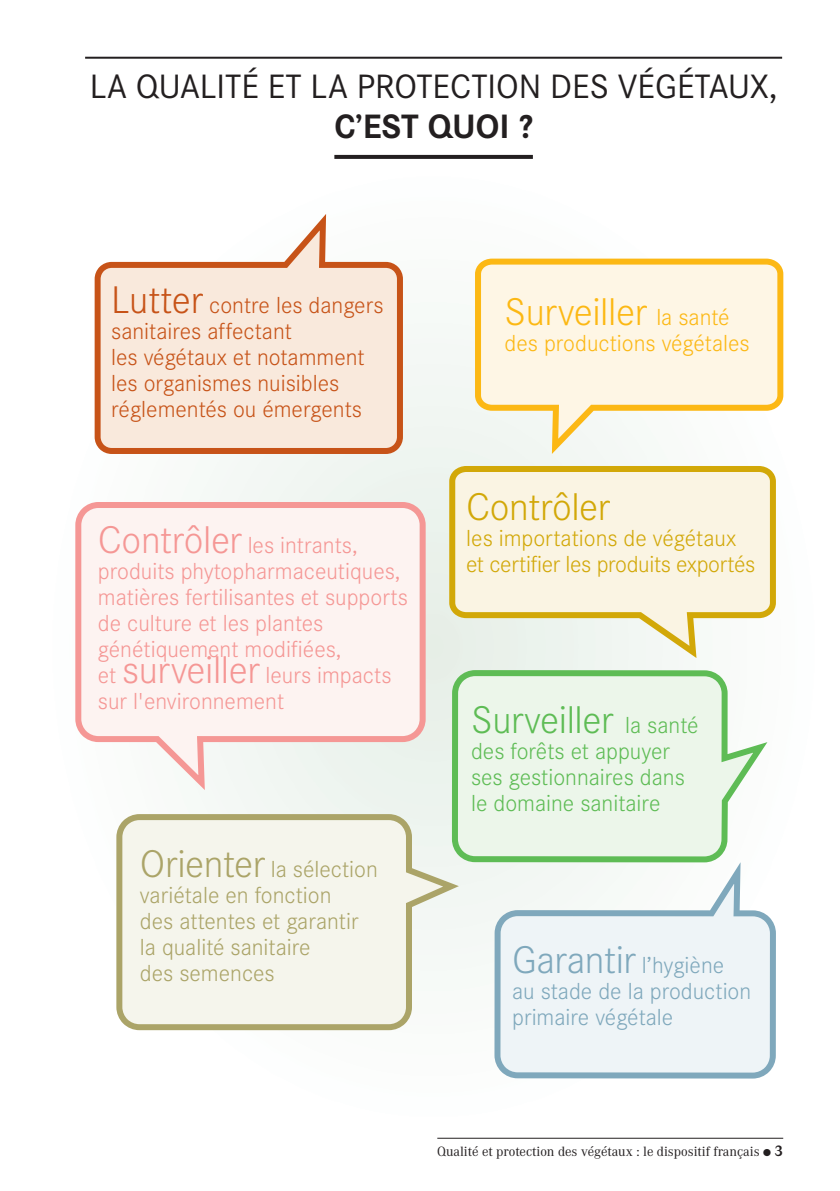
<style>
.page{position:relative;width:840px;height:1191px;background:#fff}
.page>*{position:absolute;margin:0;border:0;box-sizing:border-box;transform-origin:0 0}
.t1{font:300 40px "Corporate S";letter-spacing:-.01em;color:#fcb814}
.t2{font:300 40px "Corporate S";letter-spacing:-.01em;color:#5ebc55}
.t3{font:300 40px "Corporate S";letter-spacing:-.01em;color:#d2a808}
.t4{font:35px "Corporate S";color:#231f20}
.t5{font:700 35px "Corporate S";color:#231f20}
.t6{font:300 24px/26px "Corporate S";color:#f59795}
.t7{font:300 24px/26px "Corporate S";color:#c75318}
.t8{font:300 24px/26px "Corporate S";color:#aba468}
.t9{font:300 24px/26px "Corporate S";color:#5ebc55}
.t10{font:300 24px/26px "Corporate S";letter-spacing:-.015em;color:#d2a808}
.t11{font:300 24px/26px "Corporate S";color:#7fa8bc}
.t12{font:300 24px "Corporate S";color:#fcb814}
.t13{font:14px "Corporate A";color:#231f20}
.s1{font-size:40px}
.s2{font-size:24px}
.s3{font-weight:700;font-size:16px}
</style>
<div class="page">
<img style="left:94px;top:258px;width:690px;height:821px">
<svg style="left:494px;top:862px;width:281px;height:216px"></svg>
<svg style="left:451px;top:670px;width:316px;height:192px;background:#e1f1de"></svg>
<hr style="left:437px;top:1137px;width:345px;height:1px;background:#231f20">
<svg style="left:116px;top:814px;width:342px;height:216px;background:#efeee2"></svg>
<svg style="left:449px;top:466px;width:326px;height:192px;background:#f4edd1"></svg>
<svg style="left:75px;top:502px;width:350px;height:288px"></svg>
<svg style="left:474px;top:259px;width:308px;height:195px"></svg>
<svg style="left:95px;top:214px;width:308px;height:240px"></svg>
<hr style="left:85px;top:57px;width:696px;height:2px;background:#231f20">
<svg style="left:334px;top:155px;width:198px;height:4px"></svg>
<h2 class="t4" style="left:90px;top:66px;width:688px">LA QUALITÉ ET LA PROTECTION DES VÉGÉTAUX,</h2>
<h2 class="t5" style="left:334px;top:105px;width:200px">C’EST QUOI ?</h2>
<p class="t7" style="left:111px;top:291px;width:274px"><span class="s1">Lutter</span> contre les dangers sanitaires affectant<br>les végétaux et notamment les organismes nuisibles réglementés ou émergents</p>
<p class="t6" style="left:98px;top:531px;width:311px"><span class="s1">Contrôler</span> les intrants, produits phytopharmaceutiques, matières fertilisantes et supports de culture et les plantes génétiquement modifiées,<br>et <span class="s1">surveiller</span> leurs impacts sur l'environnement</p>
<p class="t8" style="left:140px;top:855px;width:239px"><span class="s1">Orienter</span> la sélection variétale en fonction<br>des attentes et garantir la qualité sanitaire<br>des semences</p>
<h1 class="t1" style="left:504px;top:287px;width:226px">Surveiller <span class="s2">la santé</span></h1>
<p class="t12" style="left:504px;top:328px;width:246px">des productions végétales</p>
<h1 class="t3" style="left:466px;top:483px;width:145px">Contrôler</h1>
<p class="t10" style="left:466px;top:525px;width:290px">les importations de végétaux et certifier les produits exportés</p>
<h1 class="t2" style="left:471px;top:695px;width:229px">Surveiller <span class="s2">la santé</span></h1>
<p class="t9" style="left:471px;top:737px;width:215px">des forêts et appuyer ses gestionnaires dans le domaine sanitaire</p>
<p class="t11" style="left:512px;top:951px;width:240px"><span class="s1">Garantir</span> l’hygiène au stade de la production primaire végétale</p>
<p class="t13" style="left:437px;top:1142px;width:347px">Qualité et protection des végétaux : le dispositif français ● <span class="s3">3</span></p>
</div>
